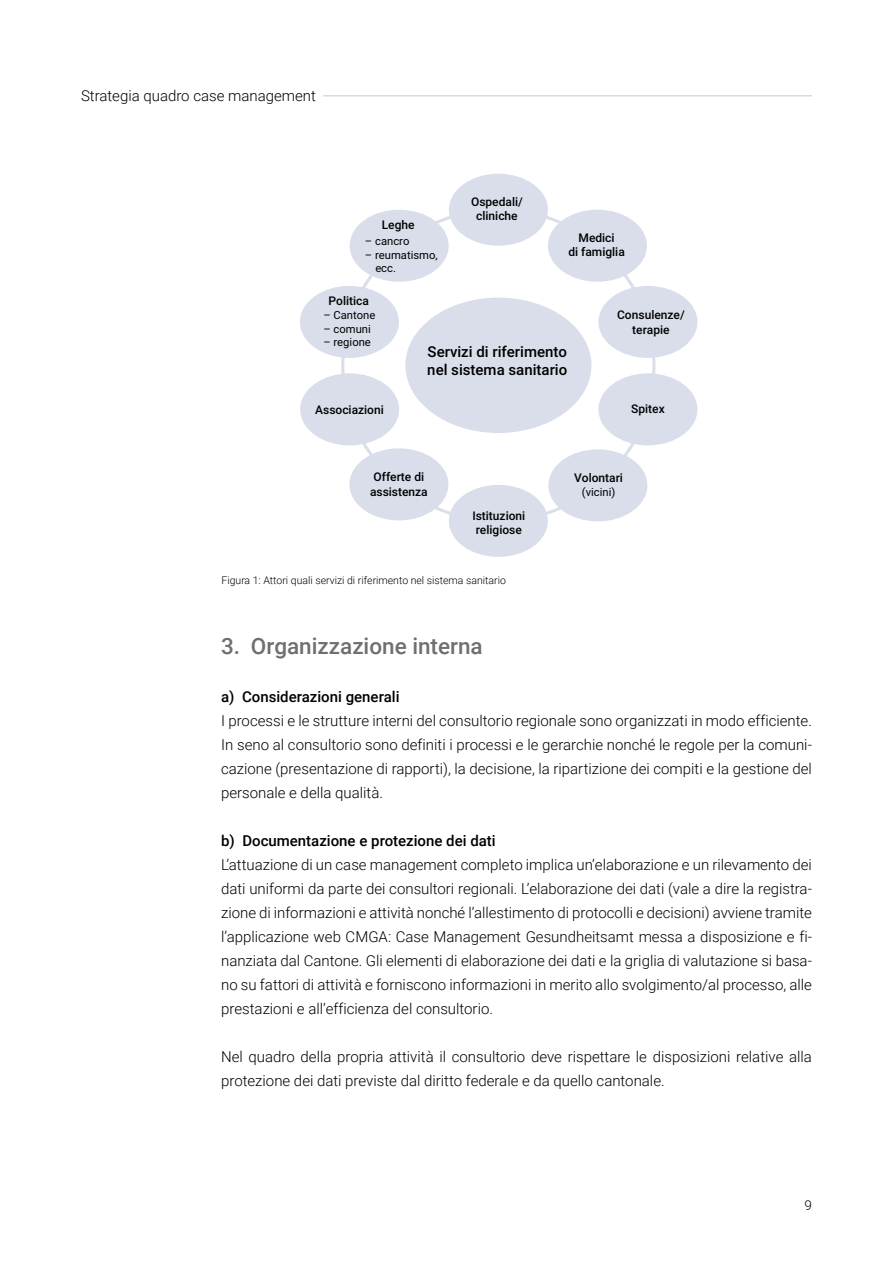
<style>
.page{position:relative;width:893px;height:1263px;background:#fff}
.page>*{position:absolute;margin:0;border:0;box-sizing:border-box;transform-origin:0 0}
.t1{font:500 22.5px "Roboto";color:#706f6f}
.t2{font:300 15px/24px "Roboto";color:#000;text-align:justify}
.t3{font:500 15px/18px "Roboto";color:#000}
.t4{font:300 13.5px "Roboto";color:#000}
.t5{font:500 12px/14.4px "Roboto";color:#000;text-align:center}
.t6{font:11.25px/13.5px "Roboto";color:#000}
.t7{font:300 10.5px "Roboto";color:#000}
</style>
<div class="page">
<hr style="left:323px;top:95px;width:489px;height:2px;background:#dadada">
<div style="left:449px;top:174px;width:99px;height:72px;background:#daddea;border-radius:50%"></div>
<div style="left:405px;top:298px;width:186px;height:135px;background:#daddea;border-radius:50%"></div>
<div style="left:350px;top:210px;width:99px;height:72px;background:#daddea;border-radius:50%"></div>
<div style="left:300px;top:286px;width:99px;height:72px;background:#daddea;border-radius:50%"></div>
<div style="left:300px;top:373px;width:99px;height:72px;background:#daddea;border-radius:50%"></div>
<div style="left:349px;top:448px;width:99px;height:72px;background:#daddea;border-radius:50%"></div>
<div style="left:449px;top:485px;width:99px;height:72px;background:#daddea;border-radius:50%"></div>
<div style="left:548px;top:449px;width:99px;height:72px;background:#daddea;border-radius:50%"></div>
<div style="left:598px;top:373px;width:99px;height:72px;background:#daddea;border-radius:50%"></div>
<div style="left:598px;top:286px;width:99px;height:72px;background:#daddea;border-radius:50%"></div>
<div style="left:548px;top:210px;width:99px;height:72px;background:#daddea;border-radius:50%"></div>
<p class="t2" style="left:81px;top:83px;width:236px">Strategia quadro case management</p>
<p class="t5" style="left:382px;top:218px;width:34px">Leghe</p>
<p class="t6" style="left:365px;top:235px;width:46px">– cancro</p>
<p class="t6" style="left:375px;top:249px;width:64px;text-indent:-10px">– reumatismo, ecc.</p>
<p class="t5" style="left:471px;top:195px;width:53px">Ospedali/ cliniche</p>
<p class="t5" style="left:568px;top:231px;width:58px">Medici<br>di famiglia</p>
<p class="t5" style="left:329px;top:294px;width:42px">Politica</p>
<p class="t6" style="left:323px;top:309px;width:54px">– Cantone</p>
<p class="t6" style="left:323px;top:323px;width:49px">– comuni</p>
<p class="t6" style="left:323px;top:336px;width:49px">– regione</p>
<p class="t3" style="left:427px;top:344px;width:141px">Servizi di riferimento nel sistema sanitario</p>
<p class="t5" style="left:617px;top:309px;width:69px">Consulenze/ terapie</p>
<p class="t5" style="left:315px;top:403px;width:70px">Associazioni</p>
<p class="t5" style="left:370px;top:471px;width:59px;text-align:left">Offerte di assistenza</p>
<p class="t5" style="left:472px;top:509px;width:54px;text-align:left">Istituzioni religiose</p>
<p class="t7" style="left:221px;top:573px;width:286px">Figura 1: Attori quali servizi di riferimento nel sistema sanitario</p>
<p class="t5" style="left:631px;top:402px;width:35px">Spitex</p>
<p class="t5" style="left:574px;top:472px;width:50px">Volontari</p>
<p class="t6" style="left:582px;top:486px;width:35px">(vicini)</p>
<h1 class="t1" style="left:221px;top:630px;width:263px">3. Organizzazione interna</h1>
<p class="t3" style="left:221px;top:687px;width:180px">a) Considerazioni generali</p>
<p class="t2" style="left:221px;top:708px;width:592px">I processi e le strutture interni del consultorio regionale sono organizzati in modo efficiente.<br>In seno al consultorio sono definiti i processi e le gerarchie nonché le regole per la comuni&shy;cazione (presentazione di rapporti), la decisione, la ripartizione dei compiti e la gestione del personale e della qualità.</p>
<p class="t3" style="left:221px;top:831px;width:276px">b) Documentazione e protezione dei dati</p>
<p class="t2" style="left:221px;top:852px;width:592px">Lʼattuazione di un case management completo implica unʼelaborazione e un rilevamento dei dati uniformi da parte dei consultori regionali. Lʼelaborazione dei dati (vale a dire la registra&shy;zione di informazioni e attività nonché lʼallestimento di protocolli e decisioni) avviene tramite lʼapplicazione web CMGA: Case Management Gesundheitsamt messa a disposizione e fi&shy;nanziata dal Cantone. Gli elementi di elaborazione dei dati e la griglia di valutazione si basa&shy;no su fattori di attività e forniscono informazioni in merito allo svolgimento/al processo, alle prestazioni e allʼefficienza del consultorio.</p>
<p class="t2" style="left:221px;top:1044px;width:592px">Nel quadro della propria attività il consultorio deve rispettare le disposizioni relative alla protezione dei dati previste dal diritto federale e da quello cantonale.</p>
<p class="t4" style="left:804px;top:1196px;width:9px">9</p>
</div>
